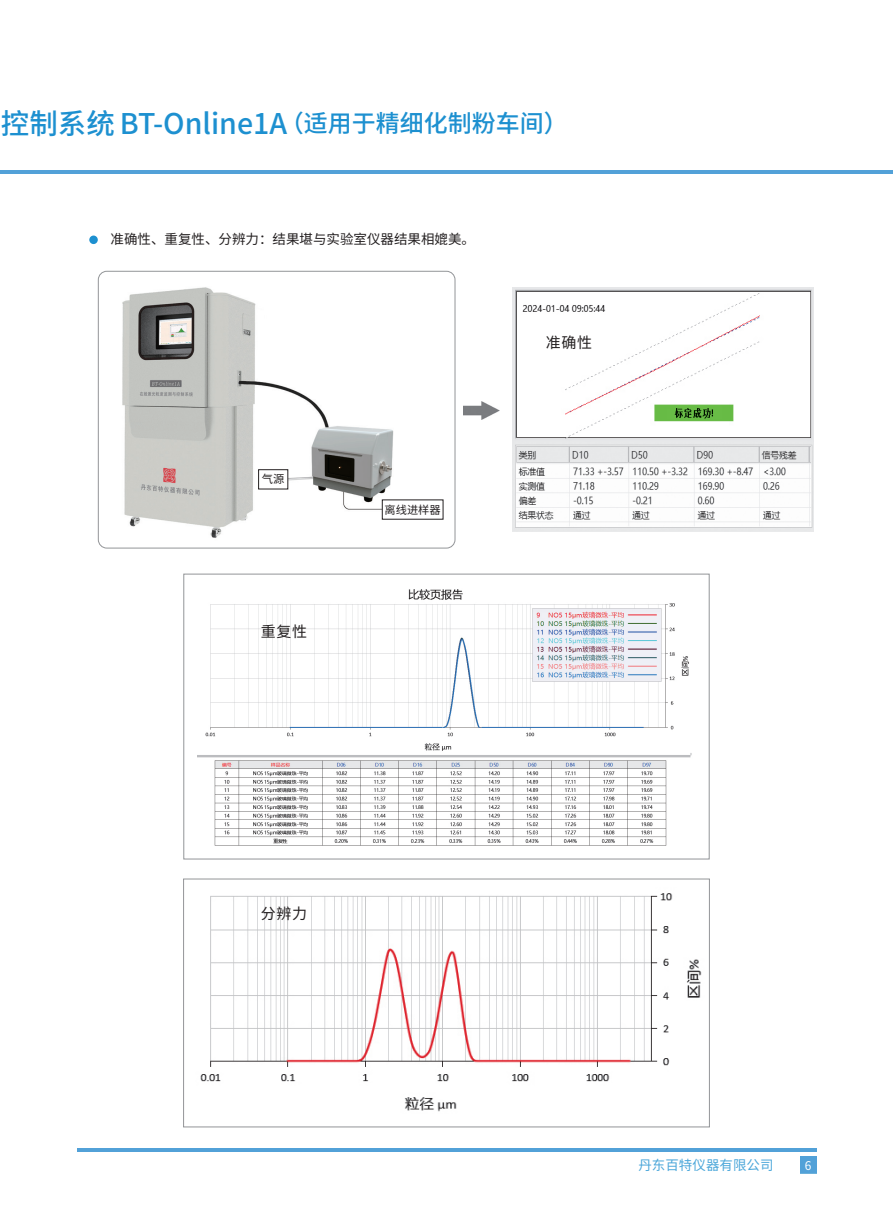
<style>
.page{position:relative;width:893px;height:1212px;background:#fff}
.page>*{position:absolute;margin:0;border:0;box-sizing:border-box;transform-origin:0 0}
.t1{font:500 28.5px "Source Han Sans CN";color:#1d90d0}
.t2{font:15px "Source Han Sans CN";letter-spacing:.05em;color:#231f20}
.t3{font:13.5px "Source Han Sans CN";color:#231f20}
.t4{font:13.5px "Source Han Sans CN";color:#1d90d0}
.t5{font:12px "Source Han Sans CN";color:#fff}
.t6{font:11.25px "Source Han Sans CN";color:#231f20}
.s1{font-size:24px}
</style>
<div class="page">
<hr style="left:77px;top:1148px;width:739px;height:3px;background:#52a1d8">
<div style="left:800px;top:1157px;width:16px;height:16px;background:#52a1d8"></div>
<hr style="left:0;top:170px;width:893px;height:3px;background:#52a1d8">
<div style="left:89px;top:236px;width:9px;height:8px;background:#1d90d0;border-radius:50%"></div>
<img style="left:98px;top:271px;width:354px;height:277px">
<div style="left:98px;top:271px;width:357px;height:277px;border:1px solid #939598;border-radius:9px"></div>
<img style="left:512px;top:288px;width:301px;height:243px">
<img style="left:463px;top:401px;width:37px;height:19px">
<div style="left:259px;top:470px;width:29px;height:19px;background:#fff"></div>
<div style="left:258px;top:469px;width:30px;height:20px;border:1px solid #231f20"></div>
<div style="left:382px;top:500px;width:61px;height:19px;background:#fff"></div>
<img style="left:197px;top:589px;width:495px;height:257px">
<div style="left:183px;top:574px;width:527px;height:285px;border:1px solid #939598"></div>
<img style="left:200px;top:893px;width:502px;height:219px">
<div style="left:183px;top:878px;width:527px;height:249px;border:1px solid #939598"></div>
<p class="t1" style="left:1px;top:108px;width:568px">控制系统 BT-Online1A<span class="s1">（适用于精细化制粉车间）</span></p>
<p class="t3" style="left:111px;top:232px;width:366px">准确性、重复性、分辨力：结果堪与实验室仪器结果相媲美。</p>
<p class="t6" style="left:262px;top:473px;width:24px">气源</p>
<p class="t2" style="left:261px;top:623px;width:48px">重复性</p>
<p class="t6" style="left:385px;top:503px;width:58px">离线进样器</p>
<p class="t2" style="left:546px;top:334px;width:48px">准确性</p>
<p class="t2" style="left:261px;top:905px;width:48px">分辨力</p>
<p class="t4" style="left:638px;top:1157px;width:136px">丹东百特仪器有限公司</p>
<p class="t5" style="left:805px;top:1158px;width:8px">6</p>
</div>
